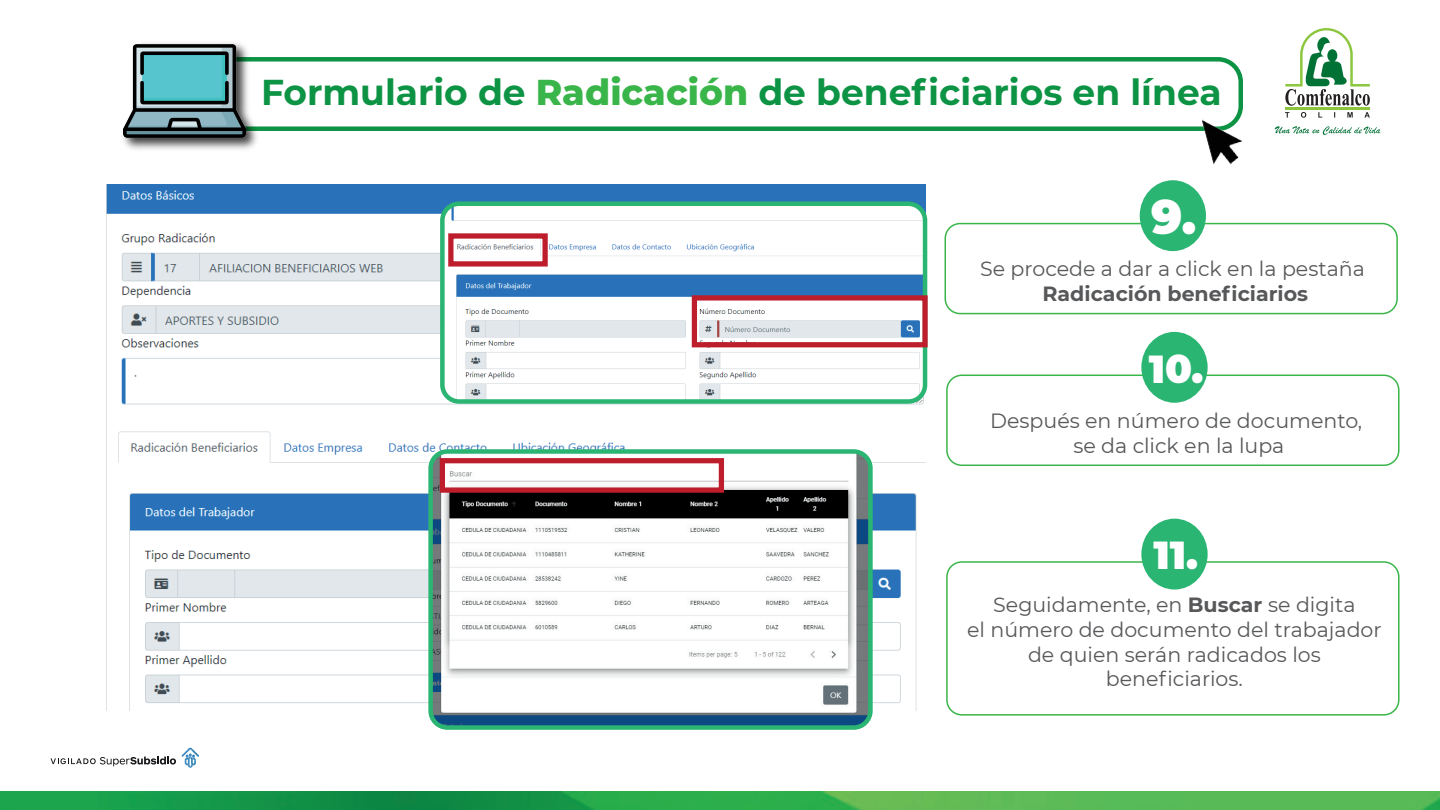
<style>
.page{position:relative;width:1440px;height:810px;background:#fff}
.page>*{position:absolute;margin:0;border:0;box-sizing:border-box;transform-origin:0 0}
.t1{font:900 47.33px "Montserrat";color:#fff}
.t2{font:900 39px "Montserrat";color:#fff}
.t3{font:700 36px "Montserrat";color:#0d9344}
.t4{font:20.55px/24.7px "Montserrat";color:#57585a;text-align:center}
.t5{font:700 20.55px "Montserrat";color:#57585a}
.s1{font-weight:800;color:#3ab54a}
.s2{font-weight:700}
</style>
<div class="page">
<img style="left:107px;top:184px;width:818px;height:527px">
<svg style="left:1275px;top:126px;width:106px;height:9px"></svg>
<svg style="left:1285px;top:112px;width:85px;height:6px"></svg>
<hr style="left:1285px;top:108px;width:85px;height:2px;background:#8bc63e">
<svg style="left:1285px;top:28px;width:85px;height:78px"></svg>
<svg style="left:51px;top:757px;width:125px;height:9px"></svg>
<svg style="left:182px;top:748px;width:17px;height:20px"></svg>
<img style="left:0;top:791px;width:1440px;height:19px">
<div style="left:945px;top:223px;width:453px;height:91px;border:2px solid #3ab54a;border-radius:15px"></div>
<div style="left:1140px;top:180px;width:66px;height:71px;background:#2bb572;border-radius:50%"></div>
<div style="left:946px;top:375px;width:454px;height:91px;border:2px solid #3ab54a;border-radius:15px"></div>
<div style="left:946px;top:561px;width:454px;height:155px;border:2px solid #3ab54a;border-radius:15px"></div>
<div style="left:1141px;top:519px;width:67px;height:71px;background:#2bb572;border-radius:50%"></div>
<div style="left:1141px;top:332px;width:67px;height:71px;background:#2bb572;border-radius:50%"></div>
<img style="left:442px;top:204px;width:483px;height:198px">
<div style="left:440px;top:202px;width:487px;height:202px;border:4px solid #2bb572;border-radius:17px"></div>
<div style="left:448px;top:233px;width:100px;height:34px;border:5px solid #be1d2c"></div>
<div style="left:692px;top:295px;width:236px;height:52px;border:5px solid #be1d2c"></div>
<img style="left:431px;top:452px;width:439px;height:273px">
<div style="left:428px;top:449px;width:445px;height:281px;border:4px solid #2bb572;border-radius:17px"></div>
<div style="left:198px;top:57px;width:1045px;height:74px;border:4px solid #0d9344;border-radius:23px"></div>
<img style="left:123px;top:48px;width:139px;height:101px">
<img style="left:124px;top:43px;width:121px;height:107px">
<img style="left:1195px;top:109px;width:48px;height:56px">
<div style="left:440px;top:458px;width:284px;height:35px;border:5px solid #be1d2c"></div>
<h3 class="t3" style="left:261px;top:67px;width:962px">Formulario de <span class="s1">Radicación</span> de beneficiarios en línea</h3>
<h1 class="t1" style="left:1151px;top:181px;width:46px">9.</h1>
<p class="t4" style="left:980px;top:256px;width:386px">Se procede a dar a click en la pestaña</p>
<p class="t5" style="left:1042px;top:279px;width:267px">Radicación beneficiarios</p>
<h2 class="t2" style="left:1149px;top:340px;width:56px">10.</h2>
<p class="t4" style="left:990px;top:408px;width:374px">Después en número de documento, se da click en la lupa</p>
<h2 class="t2" style="left:1153px;top:526px;width:46px">11.</h2>
<p class="t4" style="left:967px;top:592px;width:416px">Seguidamente, en <span class="s2">Buscar</span> se digita<br>el número de documento del trabajador de quien serán radicados los beneficiarios.</p>
</div>
